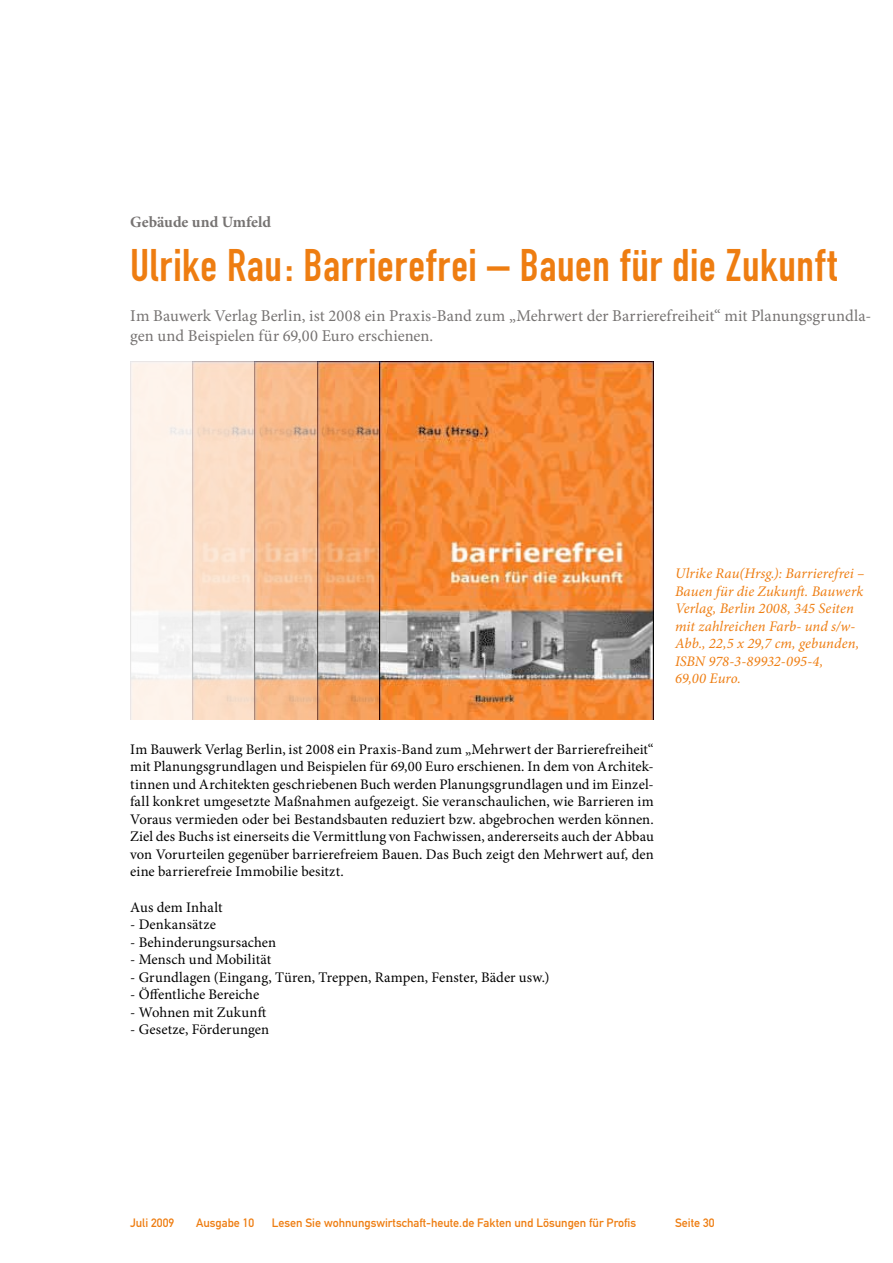
<style>
.page{position:relative;width:893px;height:1263px;background:#fff}
.page>*{position:absolute;margin:0;border:0;box-sizing:border-box;transform-origin:0 0}
.t1{font:45px "DIN Engschrift";letter-spacing:.015em;color:#ee7d11}
.t2{font:16.5px/19.8px "Minion Pro";color:#767372}
.t3{font:700 15.75px "Minion Pro";letter-spacing:-.005em;color:#767372}
.t4{font:14.7px/17.5px "Minion Pro";letter-spacing:.005em;color:#000;text-align:justify}
.t5{font:italic 14.7px/17.5px "Minion Pro";letter-spacing:.005em;color:#ee7d11}
.t6{font:12px "DIN Mittelschrift";color:#ee7d11}
</style>
<div class="page">
<img style="left:130px;top:361px;width:62px;height:358px">
<img style="left:192px;top:361px;width:63px;height:358px">
<img style="left:255px;top:361px;width:62px;height:358px">
<img style="left:317px;top:361px;width:62px;height:358px">
<img style="left:379px;top:361px;width:275px;height:358px">
<p class="t3" style="left:130px;top:211px;width:142px">Gebäude und Umfeld</p>
<h1 class="t1" style="left:130px;top:239px;width:708px">Ulrike Rau: Barrierefrei – Bauen für die Zukunft</h1>
<p class="t2" style="left:130px;top:306px;width:742px">Im Bauwerk Verlag Berlin, ist 2008 ein Praxis-Band zum „Mehrwert der Barrierefreiheit“ mit Planungsgrundla&shy;gen und Beispielen für 69,00 Euro erschienen.</p>
<p class="t5" style="left:675px;top:564px;width:191px">Ulrike Rau(Hrsg.): Barrierefrei –<br>Bauen für die Zukunft. Bauwerk<br>Verlag, Berlin 2008, 345 Seiten mit zahlreichen Farb- und s/w-<br>Abb., 22,5 x 29,7 cm, gebunden,<br>ISBN 978-3-89932-095-4,<br>69,00 Euro.</p>
<p class="t4" style="left:130px;top:740px;width:525px">Im Bauwerk Verlag Berlin, ist 2008 ein Praxis-Band zum „Mehrwert der Barrierefreiheit“ mit Planungsgrundlagen und Beispielen für 69,00 Euro erschienen. In dem von Architek&shy;tinnen und Architekten geschriebenen Buch werden Planungsgrundlagen und im Einzel&shy;fall konkret umgesetzte Maßnahmen aufgezeigt. Sie veranschaulichen, wie Barrieren im Voraus vermieden oder bei Bestandsbauten reduziert bzw. abgebrochen werden können.<br>Ziel des Buchs ist einerseits die Vermittlung von Fachwissen, andererseits auch der Abbau von Vorurteilen gegenüber barrierefreiem Bauen. Das Buch zeigt den Mehrwert auf, den eine barrierefreie Immobilie besitzt.</p>
<p class="t4" style="left:130px;top:898px;width:94px">Aus dem Inhalt</p>
<p class="t4" style="left:130px;top:916px;width:87px">- Denkansätze</p>
<p class="t4" style="left:130px;top:933px;width:147px">- Behinderungsursachen</p>
<p class="t4" style="left:130px;top:951px;width:143px">- Mensch und Mobilität</p>
<p class="t4" style="left:130px;top:968px;width:421px">- Grundlagen (Eingang, Türen, Treppen, Rampen, Fenster, Bäder usw.)</p>
<p class="t4" style="left:130px;top:986px;width:130px">- Öffentliche Bereiche</p>
<p class="t4" style="left:130px;top:1003px;width:138px">- Wohnen mit Zukunft</p>
<p class="t4" style="left:130px;top:1021px;width:140px">- Gesetze, Förderungen</p>
<p class="t6" style="left:130px;top:1216px;width:45px">Juli 2009</p>
<p class="t6" style="left:196px;top:1216px;width:60px">Ausgabe 10</p>
<p class="t6" style="left:272px;top:1216px;width:366px">Lesen Sie wohnungswirtschaft-heute.de Fakten und Lösungen für Profis</p>
<p class="t6" style="left:675px;top:1216px;width:41px">Seite 30</p>
</div>
